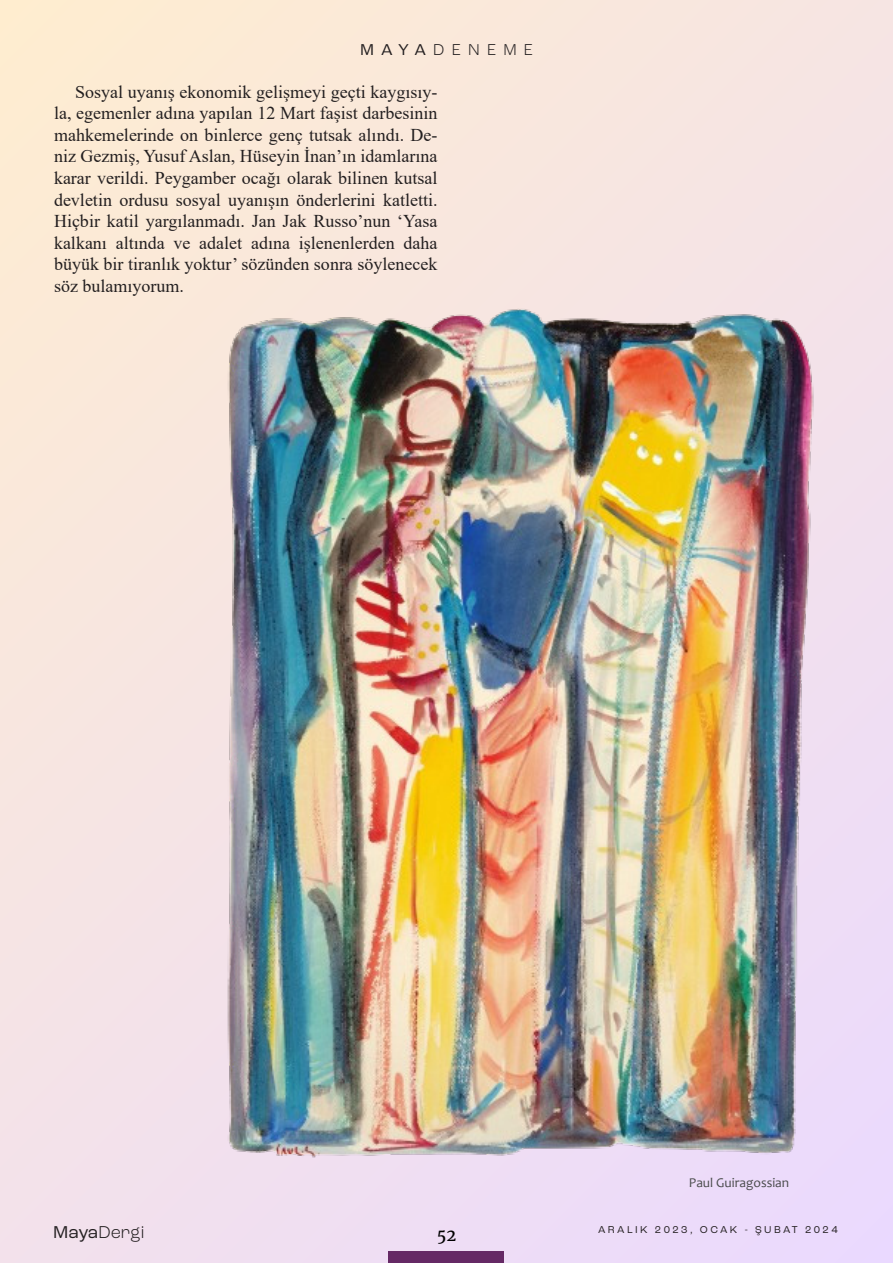
<style>
.page{position:relative;width:893px;height:1263px;background:#fff}
.page>*{position:absolute;margin:0;border:0;box-sizing:border-box;transform-origin:0 0}
.t1{font:18px/21.6px "Times New Roman";color:#231f20;text-align:justify}
.t2{font:300 18px "Roc Grotesk";color:#231f20}
.t3{font:300 16.5px "Roc Grotesk";letter-spacing:.44em;color:#231f20}
.t4{font:16.5px "Merriweather";color:#000}
.t5{font:13.5px "Candara";color:#4b4c4d}
.t6{font:10.5px "Roc Grotesk";letter-spacing:.23em;color:#231f20}
.s1{font-weight:400}
</style>
<div class="page">
<div style="left:0;top:0;width:893px;height:1263px;background:linear-gradient(to bottom,#fbe9d8,#f0def2)"></div>
<div style="left:389px;top:1251px;width:115px;height:12px;background:#652965"></div>
<img style="left:0;top:0;width:1px;height:438px">
<img style="left:192px;top:304px;width:627px;height:861px">
<p class="t3" style="left:360px;top:40px;width:174px"><span class="s1">MAYA</span>DENEME</p>
<p class="t1" style="left:54px;top:80px;width:385px;text-indent:21px">Sosyal uyanış ekonomik gelişmeyi geçti kaygısıy&shy;la, egemenler adına yapılan 12 Mart faşist darbesinin mahkemelerinde on binlerce genç tutsak alındı. De&shy;niz Gezmiş, Yusuf Aslan, Hüseyin İnan’ın idamlarına karar verildi. Peygamber ocağı olarak bilinen kutsal devletin ordusu sosyal uyanışın önderlerini katletti.<br>Hiçbir katil yargılanmadı. Jan Jak Russo’nun ‘Yasa kalkanı altında ve adalet adına işlenenlerden daha büyük bir tiranlık yoktur’ sözünden sonra söylenecek söz bulamıyorum.</p>
<p class="t5" style="left:689px;top:1174px;width:102px">Paul Guiragossian</p>
<p class="t2" style="left:53px;top:1221px;width:93px"><span class="s1">Maya</span>Dergi</p>
<p class="t6" style="left:598px;top:1223px;width:241px">ARALIK 2023, OCAK - ŞUBAT 2024</p>
<p class="t4" style="left:437px;top:1224px;width:21px">52</p>
</div>
